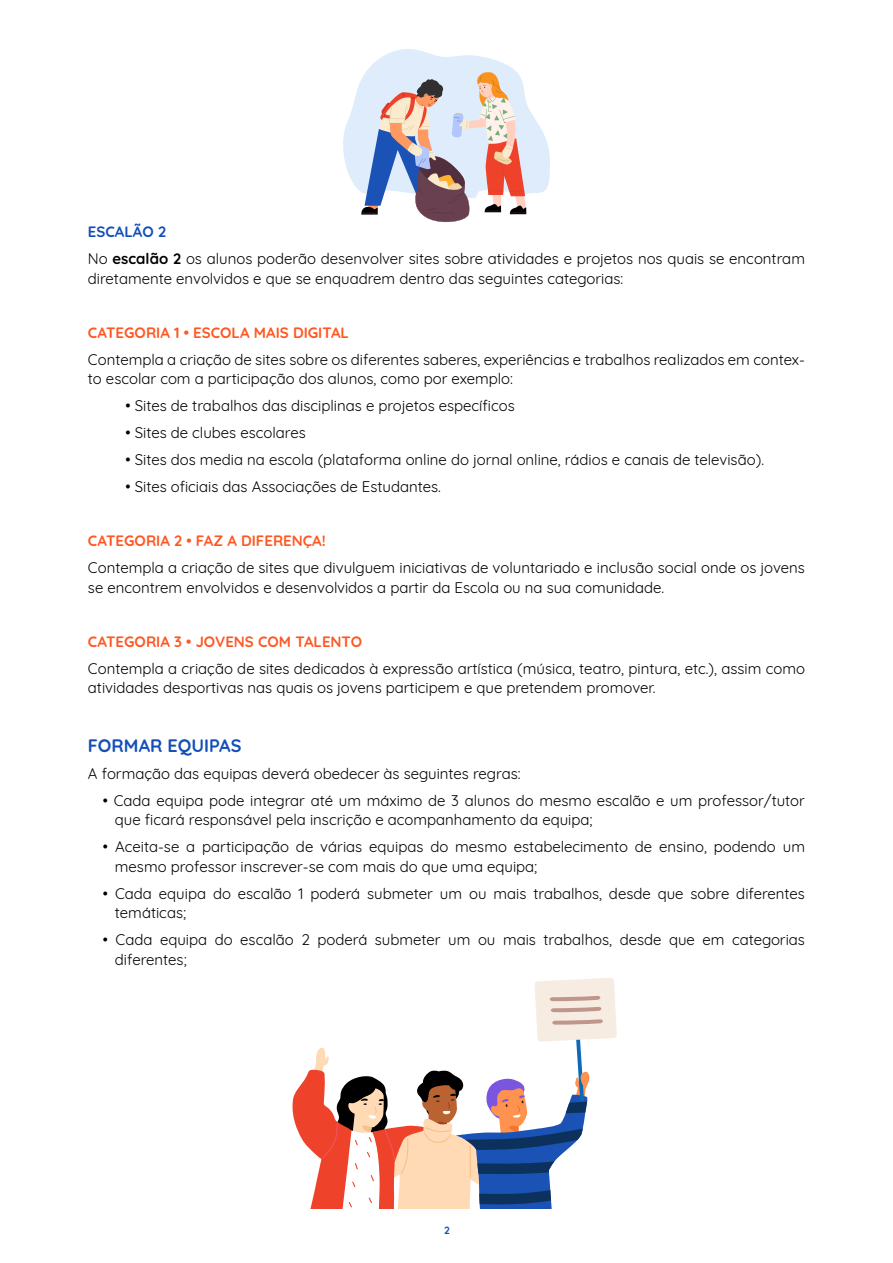
<style>
.page{position:relative;width:893px;height:1263px;background:#fff}
.page>*{position:absolute;margin:0;border:0;box-sizing:border-box;transform-origin:0 0}
.t1{font:700 18px "Quicksand";color:#144fb8}
.t2{font:15px/19.5px "Quicksand";color:#000}
.t3{font:700 15px "Quicksand";color:#ff5721}
.t4{font:700 10.5px "Quicksand";color:#144fb8}
.s1{font-weight:700;color:#144fb8}
.s2{font-weight:700}
</style>
<div class="page">
<svg style="left:343px;top:49px;width:207px;height:173px"></svg>
<svg style="left:292px;top:978px;width:325px;height:231px"></svg>
<p class="t2" style="left:88px;top:217px;width:718px;line-height:27px"><span class="s1">ESCALÃO 2<br></span>No <span class="s2">escalão 2</span> os alunos poderão desenvolver sites sobre atividades e projetos nos quais se encontram</p>
<p class="t2" style="left:88px;top:267px;width:537px">diretamente envolvidos e que se enquadrem dentro das seguintes categorias:</p>
<p class="t3" style="left:88px;top:320px;width:263px">CATEGORIA 1 • ESCOLA MAIS DIGITAL</p>
<p class="t2" style="left:88px;top:348px;width:719px">Contempla a criação de sites sobre os diferentes saberes, experiências e trabalhos realizados em contex&shy;to escolar com a participação dos alunos, como por exemplo:</p>
<p class="t2" style="left:125px;top:394px;width:391px">• Sites de trabalhos das disciplinas e projetos específicos</p>
<p class="t2" style="left:125px;top:421px;width:182px">• Sites de clubes escolares</p>
<p class="t2" style="left:125px;top:448px;width:640px">• Sites dos media na escola (plataforma online do jornal online, rádios e canais de televisão).</p>
<p class="t2" style="left:125px;top:475px;width:317px">• Sites oficiais das Associações de Estudantes.</p>
<p class="t3" style="left:88px;top:528px;width:239px">CATEGORIA 2 • FAZ A DIFERENÇA!</p>
<p class="t2" style="left:88px;top:556px;width:719px">Contempla a criação de sites que divulguem iniciativas de voluntariado e inclusão social onde os jovens se encontrem envolvidos e desenvolvidos a partir da Escola ou na sua comunidade.</p>
<p class="t3" style="left:88px;top:629px;width:276px">CATEGORIA 3 • JOVENS COM TALENTO</p>
<p class="t2" style="left:88px;top:657px;width:719px">Contempla a criação de sites dedicados à expressão artística (música, teatro, pintura, etc.), assim como atividades desportivas nas quais os jovens participem e que pretendem promover.</p>
<p class="t1" style="left:88px;top:730px;width:155px">FORMAR EQUIPAS</p>
<p class="t2" style="left:88px;top:762px;width:434px">A formação das equipas deverá obedecer às seguintes regras:</p>
<p class="t2" style="left:115px;top:789px;width:692px;text-indent:-12px">• Cada equipa pode integrar até um máximo de 3 alunos do mesmo escalão e um professor/tutor que ficará responsável pela inscrição e acompanhamento da equipa;</p>
<p class="t2" style="left:115px;top:835px;width:692px;text-indent:-12px">• Aceita-se a participação de várias equipas do mesmo estabelecimento de ensino, podendo um mesmo professor inscrever-se com mais do que uma equipa;</p>
<p class="t2" style="left:115px;top:882px;width:692px;text-indent:-12px">• Cada equipa do escalão 1 poderá submeter um ou mais trabalhos, desde que sobre diferentes temáticas;</p>
<p class="t2" style="left:115px;top:928px;width:692px;text-indent:-12px">• Cada equipa do escalão 2 poderá submeter um ou mais trabalhos, desde que em categorias diferentes;</p>
<p class="t4" style="left:444px;top:1222px;width:7px">2</p>
</div>
